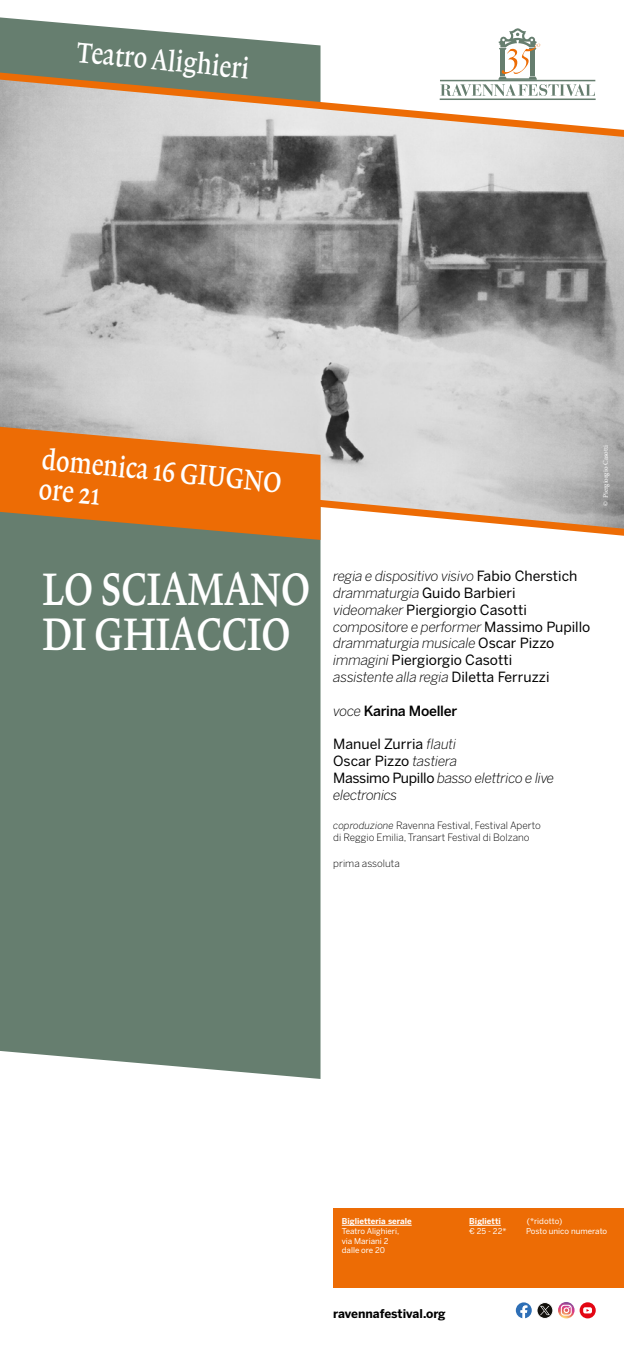
<style>
.page{position:relative;width:624px;height:1361px;background:#fff}
.page>*{position:absolute;margin:0;border:0;box-sizing:border-box;transform-origin:0 0}
.t1{font:48px/45px "Lexicon No 1 Roman B";color:#fff;scale:.8 1}
.t2{font:30px/30.7px "Lexicon No 1 Roman B";color:#fff;scale:.8 1}
.t3{font:italic 300 14px/16.8px "Benton Sans";letter-spacing:-.02em;color:#000}
.t4{font:500 14px "Benton Sans";letter-spacing:-.02em;color:#000}
.t5{font:700 12px "Benton Sans";letter-spacing:-.005em;color:#000}
.t6{font:300 10px/12px "Benton Sans";color:#000}
.t7{font:8px/9.6px "Benton Sans";color:#fff}
.t8{font:700 8px "Benton Sans";color:#fff}
.t9{font:7px "Minion Pro";color:#fff}
.s1{font-weight:400;font-style:normal}
.s2{font-weight:300;font-style:italic}
.s3{font-style:italic}
</style>
<div class="page">
<div style="left:0;top:17px;width:320px;height:1062px;background:#667e6f"></div>
<svg style="left:0;top:67px;width:624px;height:474px;background:#b3b1ad"></svg>
<div style="left:333px;top:1208px;width:291px;height:79px;background:#ed6c05"></div>
<hr style="left:342px;top:1225px;width:69px;height:1px;background:#fff">
<hr style="left:469px;top:1225px;width:31px;height:1px;background:#fff">
<svg style="left:439px;top:28px;width:156px;height:72px"></svg>
<svg style="left:579px;top:1302px;width:16px;height:16px"></svg>
<svg style="left:583px;top:1307px;width:9px;height:6px"></svg>
<svg style="left:516px;top:1302px;width:15px;height:16px"></svg>
<svg style="left:558px;top:1302px;width:16px;height:16px"></svg>
<svg style="left:560px;top:1304px;width:11px;height:11px"></svg>
<svg style="left:537px;top:1302px;width:16px;height:16px"></svg>
<div style="left:537px;top:1302px;width:16px;height:16px;border:1px solid #fff;border-radius:50%"></div>
<svg style="left:540px;top:1306px;width:10px;height:9px"></svg>
<svg style="left:0;top:427px;width:320px;height:113px;background:#d87a2b"></svg>
<h2 class="t2" style="left:79px;top:36px;width:218px;rotate:6deg">Teatro Alighieri</h2>
<h2 class="t2" style="left:44px;top:443px;width:302px;rotate:6deg">domenica 16 GIUGNO ore 21</h2>
<p class="t9" style="left:601px;top:506px;width:62px;rotate:-90deg">© Piergiorgio Casotti</p>
<h1 class="t1" style="left:43px;top:567px;width:336px">LO SCIAMANO<br>DI GHIACCIO</h1>
<p class="t3" style="left:333px;top:567px;width:259px">regia e dispositivo visivo <span class="s1">Fabio Cherstich </span>drammaturgia <span class="s1">Guido Barbieri<br></span>videomaker <span class="s1">Piergiorgio Casotti </span>compositore e performer <span class="s1">Massimo Pupillo </span>drammaturgia musicale <span class="s1">Oscar Pizzo </span>immagini <span class="s1">Piergiorgio Casotti<br></span>assistente alla regia <span class="s1">Diletta Ferruzzi</span></p>
<p class="t4" style="left:333px;top:702px;width:125px"><span class="s2">voce</span> Karina Moeller</p>
<p class="t3" style="left:333px;top:735px;width:222px"><span class="s1">Manuel Zurria</span> flauti<br><span class="s1">Oscar Pizzo</span> tastiera<br><span class="s1">Massimo Pupillo</span> basso elettrico e live electronics</p>
<p class="t6" style="left:333px;top:819px;width:209px"><span class="s3">coproduzione</span> Ravenna Festival, Festival Aperto di Reggio Emilia, Transart Festival di Bolzano</p>
<p class="t6" style="left:333px;top:857px;width:68px">prima assoluta</p>
<p class="t8" style="left:342px;top:1216px;width:71px">Biglietteria serale</p>
<p class="t7" style="left:342px;top:1226px;width:59px">Teatro Alighieri, via Mariani 2 dalle ore 20</p>
<p class="t5" style="left:333px;top:1306px;width:114px">ravennafestival.org</p>
<p class="t8" style="left:469px;top:1216px;width:33px">Biglietti</p>
<p class="t7" style="left:527px;top:1216px;width:37px">(*ridotto)</p>
<p class="t7" style="left:469px;top:1226px;width:39px">€ 25 - 22*</p>
<p class="t7" style="left:526px;top:1226px;width:83px">Posto unico numerato</p>
</div>
